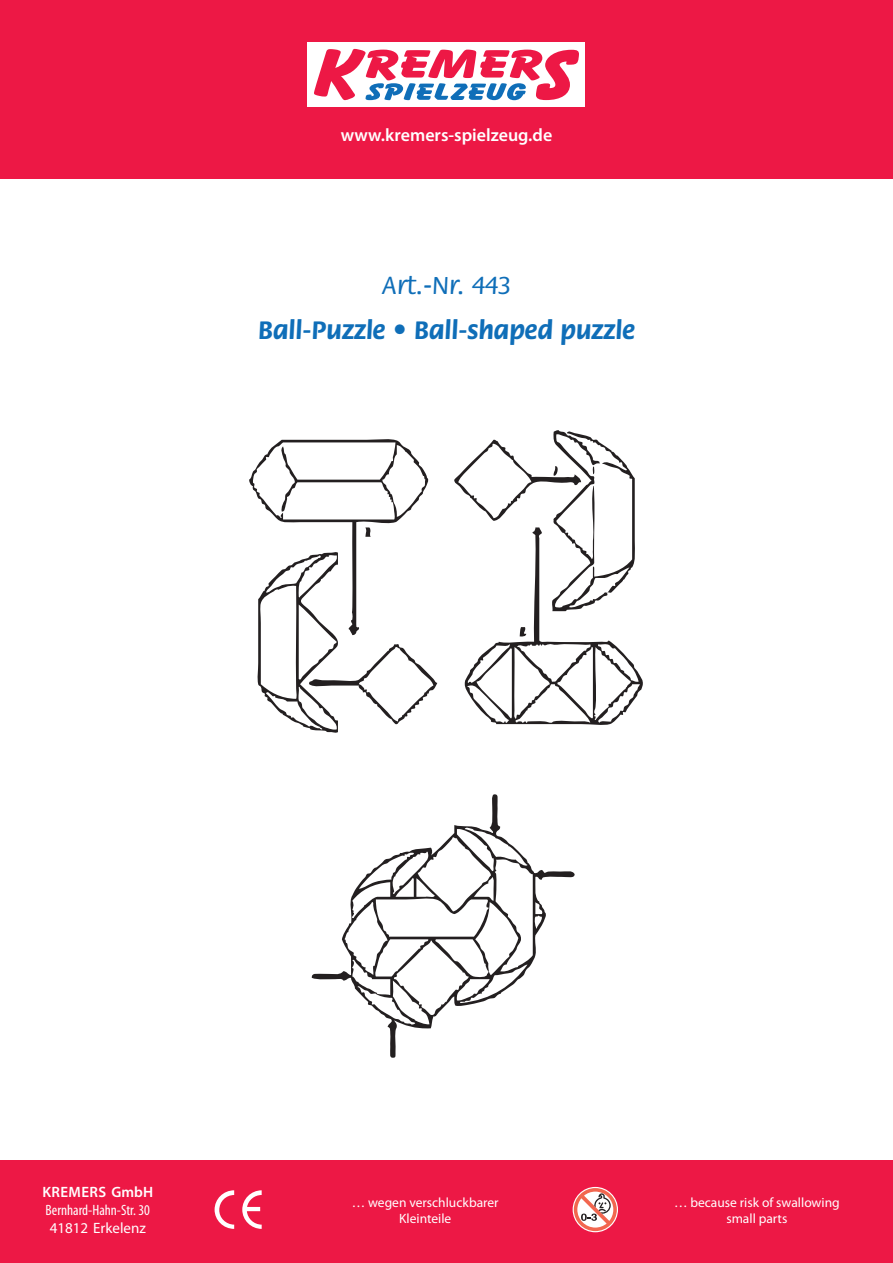
<style>
.page{position:relative;width:893px;height:1263px;background:#fff}
.page>*{position:absolute;margin:0;border:0;box-sizing:border-box;transform-origin:0 0}
.t1{font:700 27px "Flora Std";color:#0f6eb8}
.t2{font:500 27px "Flora Std";color:#0f6eb8}
.t3{font:600 18px "Myriad Pro";color:#fff}
.t4{font:condensed 15px "Myriad Pro";color:#fff}
.t5{font:15px "Myriad Pro";color:#fff}
.t6{font:600 15px "Myriad Pro";letter-spacing:.025em;color:#fff}
.t7{font:13.5px/16.2px "Myriad Pro";color:#fff;text-align:center}
</style>
<div class="page">
<div style="left:0;top:0;width:893px;height:179px;background:#ed1845"></div>
<div style="left:0;top:1161px;width:893px;height:102px;background:#ed1845"></div>
<div style="left:308px;top:43px;width:277px;height:64px;background:#fff"></div>
<svg style="left:314px;top:49px;width:265px;height:51px"></svg>
<svg style="left:215px;top:1190px;width:19px;height:39px"></svg>
<svg style="left:242px;top:1190px;width:20px;height:39px"></svg>
<svg style="left:574px;top:1188px;width:43px;height:43px"></svg>
<svg style="left:454px;top:430px;width:189px;height:295px"></svg>
<svg style="left:249px;top:439px;width:188px;height:294px"></svg>
<svg style="left:311px;top:794px;width:264px;height:264px"></svg>
<h2 class="t3" style="left:341px;top:124px;width:213px">www.kremers-spielzeug.de</h2>
<h1 class="t2" style="left:382px;top:271px;width:131px">Art.-Nr. 443</h1>
<h1 class="t1" style="left:258px;top:315px;width:378px">Ball-Puzzle • Ball-shaped puzzle</h1>
<p class="t6" style="left:43px;top:1182px;width:112px">KREMERS GmbH</p>
<p class="t4" style="left:46px;top:1201px;width:106px">Bernhard-Hahn-Str. 30</p>
<p class="t5" style="left:50px;top:1219px;width:98px">41812 Erkelenz</p>
<p class="t7" style="left:352px;top:1194px;width:148px">… wegen verschluckbarer<br>Kleinteile</p>
<p class="t7" style="left:674px;top:1194px;width:167px">… because risk of swallowing small parts</p>
</div>
